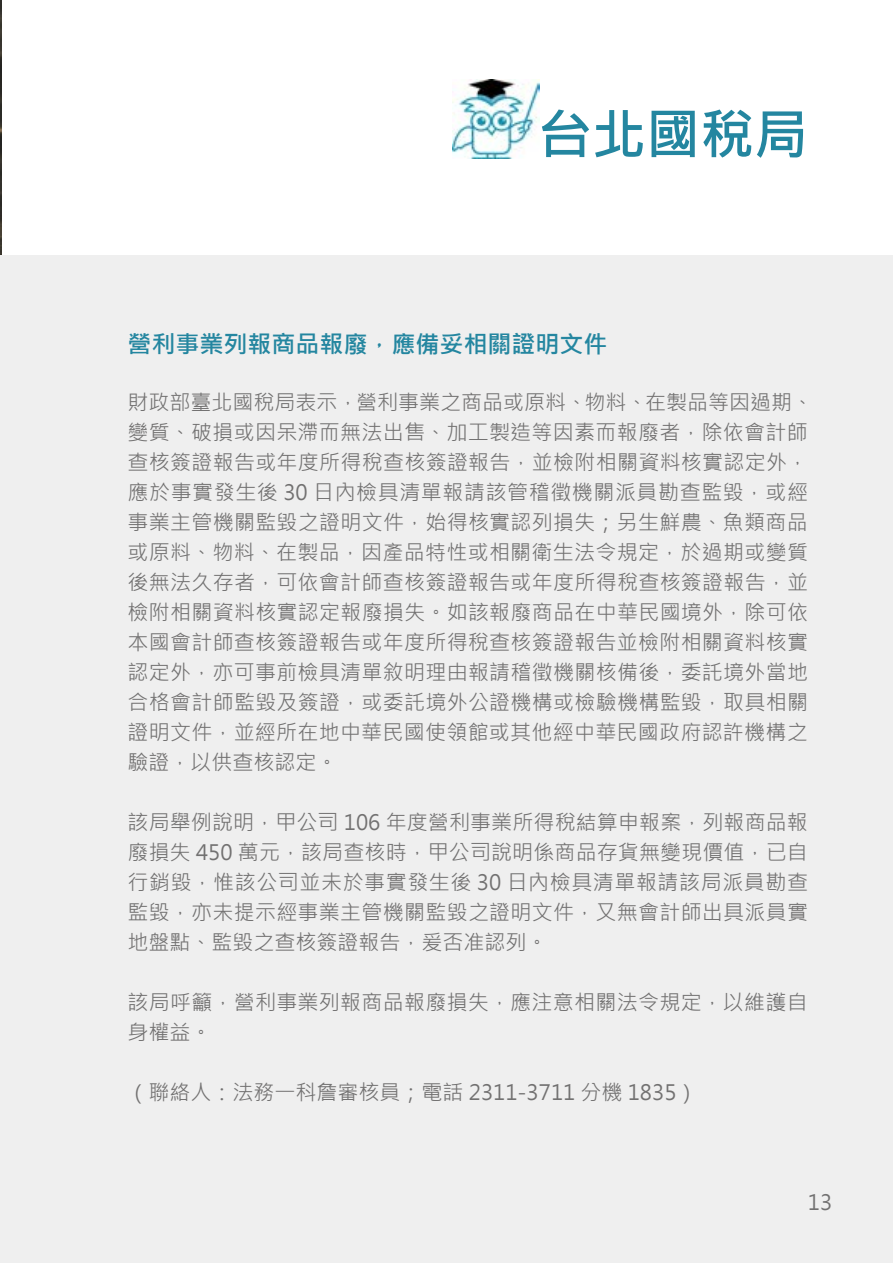
<style>
.page{position:relative;width:893px;height:1263px;background:#fff}
.page>*{position:absolute;margin:0;border:0;box-sizing:border-box;transform-origin:0 0}
.t1{font:700 54px "Microsoft Jheng Hei";color:#2486a0}
.t2{font:700 24px "Microsoft Jheng Hei";color:#2486a0}
.t3{font:21px/30px "Microsoft Jheng Hei";letter-spacing:.015em;color:#727171}
</style>
<div class="page">
<div style="left:0;top:256px;width:893px;height:1007px;background:#efefef"></div>
<img style="left:0;top:0;width:1px;height:254px">
<img style="left:453px;top:80px;width:86px;height:79px">
<h1 class="t1" style="left:538px;top:101px;width:271px">台北國稅局</h1>
<p class="t2" style="left:128px;top:329px;width:481px">營利事業列報商品報廢，應備妥相關證明文件</p>
<p class="t3" style="left:128px;top:387px;width:687px">財政部臺北國稅局表示，營利事業之商品或原料、物料、在製品等因過期、變質、破損或因呆滯而無法出售、加工製造等因素而報廢者，除依會計師查核簽證報告或年度所得稅查核簽證報告，並檢附相關資料核實認定外，應於事實發生後 30 日內檢具清單報請該管稽徵機關派員勘查監毀，或經事業主管機關監毀之證明文件，始得核實認列損失；另生鮮農、魚類商品或原料、物料、在製品，因產品特性或相關衛生法令規定，於過期或變質後無法久存者，可依會計師查核簽證報告或年度所得稅查核簽證報告，並檢附相關資料核實認定報廢損失。如該報廢商品在中華民國境外，除可依本國會計師查核簽證報告或年度所得稅查核簽證報告並檢附相關資料核實認定外，亦可事前檢具清單敘明理由報請稽徵機關核備後，委託境外當地合格會計師監毀及簽證，或委託境外公證機構或檢驗機構監毀，取具相關證明文件，並經所在地中華民國使領館或其他經中華民國政府認許機構之驗證，以供查核認定。</p>
<p class="t3" style="left:128px;top:807px;width:682px;text-align:justify">該局舉例說明，甲公司 106 年度營利事業所得稅結算申報案，列報商品報廢損失 450 萬元，該局查核時，甲公司說明係商品存貨無變現價值，已自行銷毀，惟該公司並未於事實發生後 30 日內檢具清單報請該局派員勘查監毀，亦未提示經事業主管機關監毀之證明文件，又無會計師出具派員實地盤點、監毀之查核簽證報告，爰否准認列。</p>
<p class="t3" style="left:128px;top:987px;width:682px">該局呼籲，營利事業列報商品報廢損失，應注意相關法令規定，以維護自身權益。</p>
<p class="t3" style="left:128px;top:1077px;width:571px">（聯絡人：法務一科詹審核員；電話 2311-3711 分機 1835）</p>
<p class="t3" style="left:808px;top:1187px;width:26px">13</p>
</div>
